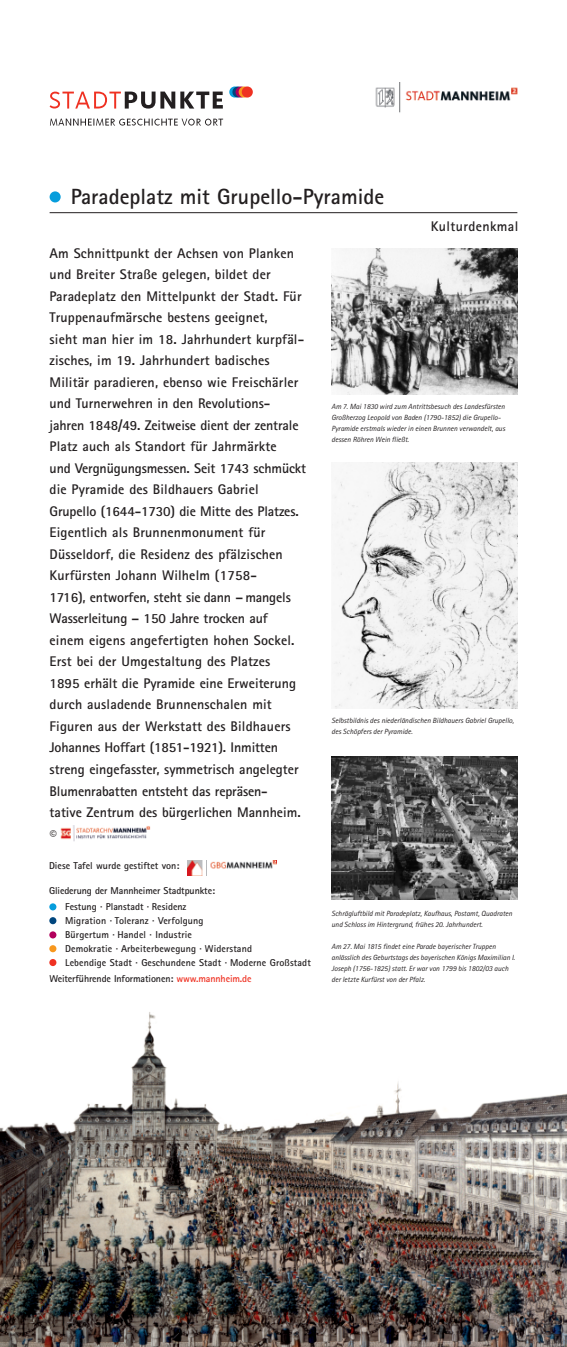
<style>
.page{position:relative;width:567px;height:1347px;background:#fff}
.page>*{position:absolute;margin:0;border:0;box-sizing:border-box;transform-origin:0 0}
.t1{font:700 22px "Rotis Sans Serif";color:#231f20}
.t2{font:700 14px/21.5px "Rotis Sans Serif";letter-spacing:.01em;color:#231f20}
.t3{font:300 14px "Rotis Sans Serif";color:#231f20}
.t4{font:700 10px/14px "Rotis Sans Serif";letter-spacing:.01em;color:#231f20}
.t5{font:700 10px "Rotis Sans Serif";letter-spacing:-.01em;color:#231f20}
.t6{font:italic 7.5px/11px "Rotis Sans Serif";color:#231f20}
.s1{color:#ef3122}
</style>
<div class="page">
<img style="left:0;top:1012px;width:567px;height:334px">
<svg style="left:229px;top:86px;width:11px;height:12px"></svg>
<svg style="left:232px;top:86px;width:11px;height:12px"></svg>
<svg style="left:236px;top:86px;width:11px;height:12px"></svg>
<svg style="left:239px;top:86px;width:11px;height:12px"></svg>
<div style="left:242px;top:86px;width:11px;height:12px;background:#ef3122;border-radius:50%"></div>
<img style="left:375px;top:83px;width:143px;height:30px">
<svg style="left:50px;top:92px;width:173px;height:17px"></svg>
<svg style="left:50px;top:119px;width:173px;height:7px"></svg>
<hr style="left:50px;top:212px;width:467px;height:1px;background:#231f20">
<div style="left:50px;top:191px;width:11px;height:11px;background:#069ddc;border-radius:50%"></div>
<img style="left:331px;top:248px;width:186px;height:146px">
<img style="left:332px;top:462px;width:185px;height:246px">
<img style="left:331px;top:756px;width:186px;height:143px">
<img style="left:187px;top:860px;width:89px;height:15px">
<img style="left:60px;top:825px;width:91px;height:16px">
<div style="left:49px;top:945px;width:7px;height:7px;background:#f7971d;border-radius:50%"></div>
<div style="left:49px;top:959px;width:7px;height:7px;background:#ef3122;border-radius:50%"></div>
<div style="left:49px;top:931px;width:7px;height:7px;background:#b1015c;border-radius:50%"></div>
<div style="left:49px;top:917px;width:7px;height:7px;background:#00467e;border-radius:50%"></div>
<div style="left:49px;top:903px;width:7px;height:7px;background:#069ddc;border-radius:50%"></div>
<h1 class="t1" style="left:71px;top:189px;width:315px">Paradeplatz mit Grupello-Pyramide</h1>
<p class="t2" style="left:431px;top:217px;width:89px">Kulturdenkmal</p>
<p class="t2" style="left:50px;top:244px;width:258px">Am Schnittpunkt der Achsen von Planken und Breiter Straße gelegen, bildet der Paradeplatz den Mittelpunkt der Stadt. Für Truppenaufmärsche bestens geeignet,<br>sieht man hier im 18. Jahrhundert kurpfäl&shy;zisches, im 19. Jahrhundert badisches Militär paradieren, ebenso wie Freischärler und Turnerwehren in den Revolutions&shy;jahren 1848/49. Zeitweise dient der zentrale Platz auch als Standort für Jahrmärkte<br>und Vergnügungsmessen. Seit 1743 schmückt die Pyramide des Bildhauers Gabriel Grupello (1644-1730) die Mitte des Platzes.<br>Eigentlich als Brunnenmonument für Düsseldorf, die Residenz des pfälzischen Kurfürsten Johann Wilhelm (1758-<br>1716), entworfen, steht sie dann – mangels Wasserleitung – 150 Jahre trocken auf<br>einem eigens angefertigten hohen Sockel.<br>Erst bei der Umgestaltung des Platzes<br>1895 erhält die Pyramide eine Erweiterung durch ausladende Brunnenschalen mit Figuren aus der Werkstatt des Bildhauers Johannes Hoffart (1851-1921). Inmitten streng eingefasster, symmetrisch angelegter Blumenrabatten entsteht das repräsen-<br>tative Zentrum des bürgerlichen Mannheim.</p>
<p class="t3" style="left:50px;top:830px;width:8px">©</p>
<p class="t4" style="left:49px;top:859px;width:132px">Diese Tafel wurde gestiftet von:</p>
<p class="t5" style="left:49px;top:886px;width:167px">Gliederung der Mannheimer Stadtpunkte:</p>
<p class="t4" style="left:65px;top:900px;width:247px">Festung · Planstadt · Residenz<br>Migration · Toleranz · Verfolgung<br>Bürgertum · Handel · Industrie<br>Demokratie · Arbeiterbewegung · Widerstand<br>Lebendige Stadt · Geschundene Stadt · Moderne Großstadt</p>
<p class="t5" style="left:49px;top:975px;width:204px">Weiterführende Informationen: <span class="s1">www.mannheim.de</span></p>
<p class="t6" style="left:331px;top:402px;width:175px">Am 7. Mai 1830 wird zum Antrittsbesuch des Landesfürsten Großherzog Leopold von Baden (1790-1852) die Grupello-Pyramide erstmals wieder in einen Brunnen verwandelt, aus dessen Röhren Wein fließt.</p>
<p class="t6" style="left:331px;top:716px;width:184px">Selbstbildnis des niederländischen Bildhauers Gabriel Grupello, des Schöpfers der Pyramide.</p>
<p class="t6" style="left:331px;top:908px;width:182px">Schrägluftbild mit Paradeplatz, Kaufhaus, Postamt, Quadraten und Schloss im Hintergrund, frühes 20. Jahrhundert.</p>
<p class="t6" style="left:331px;top:941px;width:185px">Am 27. Mai 1815 findet eine Parade bayerischer Truppen anlässlich des Geburtstags des bayerischen Königs Maximilian I.<br>Joseph (1756-1825) statt. Er war von 1799 bis 1802/03 auch der letzte Kurfürst von der Pfalz.</p>
</div>
